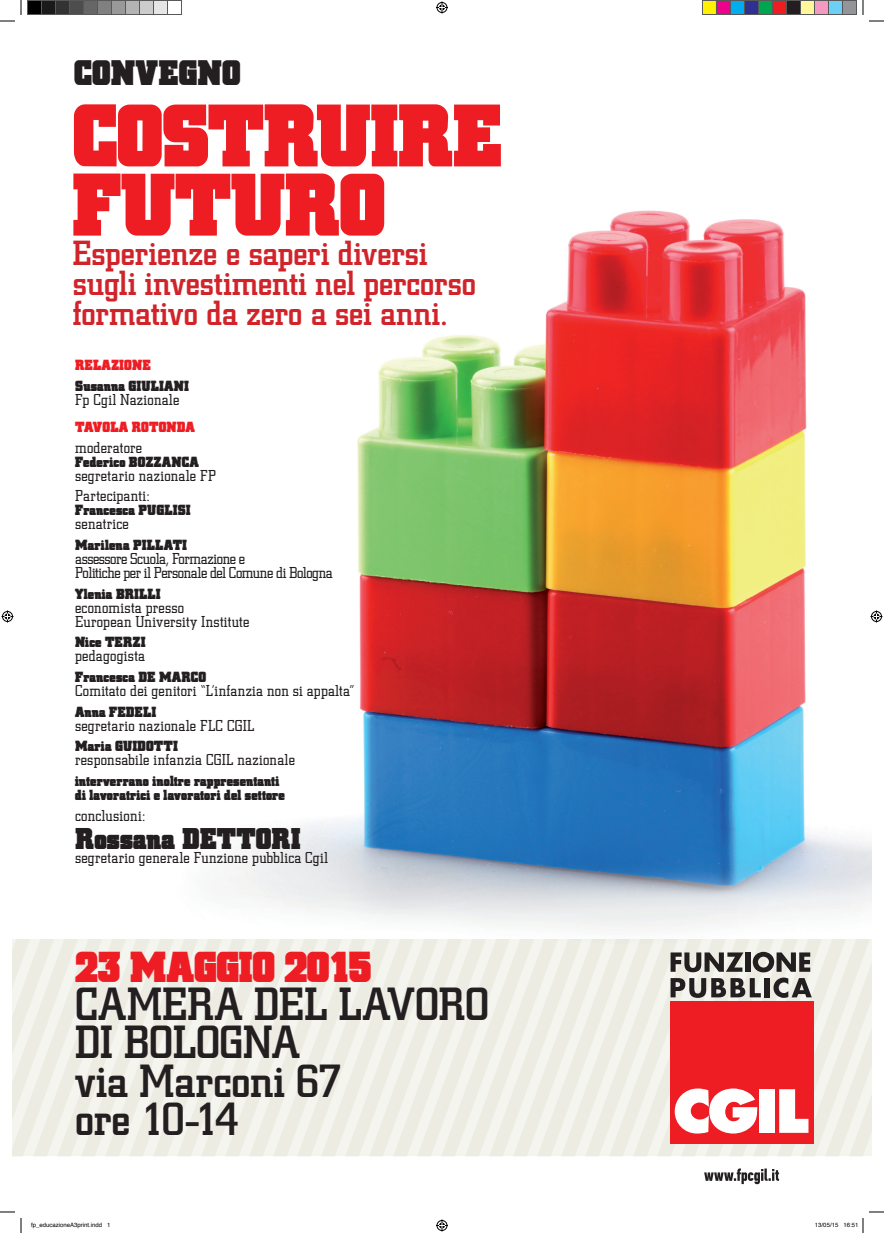
<style>
.page{position:relative;width:884px;height:1233px;background:#fff}
.page>*{position:absolute;margin:0;border:0;box-sizing:border-box;transform-origin:0 0}
.t1{font:95.8px "Blax Slab XXL";letter-spacing:-.015em;color:#ee1d23}
.t2{font:46.8px "Square Slab Med";color:#231f20}
.t3{font:46.8px "Blax Slab XXL";letter-spacing:-.005em;color:#ee1d23}
.t4{font:38.3px "Blax Slab XXL";letter-spacing:.005em;color:#231f20}
.t5{font:35.1px "Square Slab Med";letter-spacing:.005em;color:#d1232a}
.t6{font:32.4px "Blax Slab XXL";letter-spacing:.005em;color:#231f20}
.t7{font:15.9px "Square Slab Lite";letter-spacing:.015em;color:#231f20}
.t8{font:15.9px "Blax Slab XXL";letter-spacing:.01em;color:#231f20}
.t9{font:15.9px "Square Slab Lite";letter-spacing:-.02em;color:#231f20}
.t10{font:15.9px "Square Slab Lite";letter-spacing:-.025em;color:#231f20}
.t11{font:15.9px "Blax Slab XXL";letter-spacing:.005em;color:#ee1d23}
.t12{font:6px "Helvetica";color:#000}
</style>
<div class="page">
<img style="left:208px;top:210px;width:663px;height:720px">
<svg style="left:12px;top:939px;width:29px;height:217px;fill:#edece3"></svg>
<svg style="left:41px;top:939px;width:24px;height:217px;fill:#edece3"></svg>
<svg style="left:65px;top:939px;width:24px;height:217px;fill:#edece3"></svg>
<svg style="left:89px;top:939px;width:48px;height:217px;fill:#edece3"></svg>
<svg style="left:137px;top:939px;width:96px;height:217px;fill:#edece3"></svg>
<svg style="left:233px;top:939px;width:216px;height:217px;fill:#edece3"></svg>
<svg style="left:449px;top:939px;width:24px;height:217px;fill:#edece3"></svg>
<svg style="left:473px;top:939px;width:48px;height:217px;fill:#edece3"></svg>
<svg style="left:521px;top:939px;width:96px;height:217px;fill:#edece3"></svg>
<svg style="left:617px;top:939px;width:24px;height:217px;fill:#edece3"></svg>
<svg style="left:641px;top:939px;width:24px;height:217px;fill:#edece3"></svg>
<svg style="left:665px;top:939px;width:5px;height:217px"></svg>
<svg style="left:704px;top:1168px;width:75px;height:16px"></svg>
<svg style="left:670px;top:939px;width:201px;height:217px"></svg>
<svg style="left:0;top:1211px;width:15px;height:1px"></svg>
<svg style="left:869px;top:1211px;width:15px;height:1px"></svg>
<svg style="left:0;top:0;width:22px;height:22px"></svg>
<svg style="left:20px;top:1218px;width:2px;height:15px"></svg>
<svg style="left:862px;top:0;width:22px;height:22px"></svg>
<svg style="left:436px;top:1px;width:12px;height:12px"></svg>
<svg style="left:436px;top:1219px;width:12px;height:12px"></svg>
<svg style="left:2px;top:610px;width:12px;height:12px"></svg>
<svg style="left:870px;top:610px;width:12px;height:12px"></svg>
<div style="left:28px;top:0;width:13px;height:14px;background:#000"></div>
<div style="left:27px;top:0;width:15px;height:15px;border:1px solid #595959"></div>
<div style="left:42px;top:0;width:14px;height:14px;background:#1a1a1a"></div>
<div style="left:41px;top:0;width:15px;height:15px;border:1px solid #595959"></div>
<div style="left:56px;top:0;width:14px;height:14px;background:#333"></div>
<div style="left:55px;top:0;width:15px;height:15px;border:1px solid #595959"></div>
<div style="left:70px;top:0;width:14px;height:14px;background:#4d4d4d"></div>
<div style="left:69px;top:0;width:15px;height:15px;border:1px solid #595959"></div>
<div style="left:84px;top:0;width:13px;height:14px;background:#666"></div>
<div style="left:83px;top:0;width:15px;height:15px;border:1px solid #595959"></div>
<div style="left:98px;top:0;width:14px;height:14px;background:#808080"></div>
<div style="left:97px;top:0;width:15px;height:15px;border:1px solid #595959"></div>
<div style="left:112px;top:0;width:13px;height:14px;background:#999"></div>
<div style="left:111px;top:0;width:15px;height:15px;border:1px solid #595959"></div>
<div style="left:126px;top:0;width:14px;height:14px;background:#b3b3b3"></div>
<div style="left:125px;top:0;width:15px;height:15px;border:1px solid #595959"></div>
<div style="left:140px;top:0;width:14px;height:14px;background:#ccc"></div>
<div style="left:139px;top:0;width:15px;height:15px;border:1px solid #595959"></div>
<div style="left:154px;top:0;width:13px;height:14px;background:#e6e6e6"></div>
<div style="left:153px;top:0;width:15px;height:15px;border:1px solid #595959"></div>
<div style="left:167px;top:0;width:15px;height:15px;border:1px solid #595959"></div>
<div style="left:702px;top:0;width:14px;height:14px;background:#fff101"></div>
<div style="left:702px;top:0;width:15px;height:15px;border:1px solid #595959"></div>
<div style="left:716px;top:0;width:14px;height:14px;background:#ed028c"></div>
<div style="left:716px;top:0;width:15px;height:15px;border:1px solid #595959"></div>
<div style="left:730px;top:0;width:14px;height:14px;background:#00aeef"></div>
<div style="left:730px;top:0;width:15px;height:15px;border:1px solid #595959"></div>
<div style="left:744px;top:0;width:14px;height:14px;background:#2e3092"></div>
<div style="left:744px;top:0;width:15px;height:15px;border:1px solid #595959"></div>
<div style="left:758px;top:0;width:14px;height:14px;background:#00a54f"></div>
<div style="left:758px;top:0;width:15px;height:15px;border:1px solid #595959"></div>
<div style="left:772px;top:0;width:14px;height:14px;background:#ee1d23"></div>
<div style="left:772px;top:0;width:15px;height:15px;border:1px solid #595959"></div>
<div style="left:786px;top:0;width:14px;height:14px;background:#231f20"></div>
<div style="left:786px;top:0;width:15px;height:15px;border:1px solid #595959"></div>
<div style="left:800px;top:0;width:14px;height:14px;background:#fff79a"></div>
<div style="left:800px;top:0;width:15px;height:15px;border:1px solid #595959"></div>
<div style="left:814px;top:0;width:14px;height:14px;background:#f499c2"></div>
<div style="left:814px;top:0;width:15px;height:15px;border:1px solid #595959"></div>
<div style="left:828px;top:0;width:14px;height:14px;background:#6bcff6"></div>
<div style="left:828px;top:0;width:15px;height:15px;border:1px solid #595959"></div>
<div style="left:842px;top:0;width:14px;height:14px;background:#939598"></div>
<div style="left:842px;top:0;width:15px;height:15px;border:1px solid #595959"></div>
<svg style="left:862px;top:1218px;width:2px;height:15px"></svg>
<p class="t4" style="left:74px;top:53px;width:168px">CONVEGNO</p>
<p class="t1" style="left:73px;top:85px;width:431px">COSTRUIRE</p>
<p class="t1" style="left:73px;top:155px;width:314px">FUTURO</p>
<p class="t5" style="left:73px;top:232px;width:356px">Esperienze e saperi diversi</p>
<p class="t5" style="left:73px;top:261px;width:405px">sugli investimenti nel percorso</p>
<p class="t5" style="left:73px;top:291px;width:377px">formativo da zero a sei anni.</p>
<p class="t11" style="left:75px;top:357px;width:77px">RELAZIONE</p>
<p class="t8" style="left:75px;top:377px;width:115px">Susanna GIULIANI</p>
<p class="t7" style="left:75px;top:389px;width:106px">Fp Cgil Nazionale</p>
<p class="t11" style="left:75px;top:418px;width:121px">TAVOLA ROTONDA</p>
<p class="t7" style="left:75px;top:437px;width:69px">moderatore</p>
<p class="t8" style="left:75px;top:453px;width:125px">Federico BOZZANCA</p>
<p class="t7" style="left:75px;top:465px;width:142px">segretario nazionale FP</p>
<p class="t7" style="left:75px;top:486px;width:77px">Partecipanti:</p>
<p class="t8" style="left:75px;top:502px;width:117px">Francesca PUGLISI</p>
<p class="t7" style="left:75px;top:514px;width:55px">senatrice</p>
<p class="t8" style="left:75px;top:536px;width:113px">Marilena PILLATI</p>
<p class="t10" style="left:75px;top:548px;width:172px">assessore Scuola, Formazione e</p>
<p class="t9" style="left:75px;top:563px;width:259px">Politiche per il Personale del Comune di Bologna</p>
<p class="t8" style="left:75px;top:585px;width:87px">Ylenia BRILLI</p>
<p class="t7" style="left:75px;top:597px;width:110px">economista presso</p>
<p class="t7" style="left:75px;top:611px;width:176px">European University Institute</p>
<p class="t8" style="left:75px;top:634px;width:72px">Nice TERZI</p>
<p class="t7" style="left:75px;top:646px;width:72px">pedagogista</p>
<p class="t8" style="left:75px;top:668px;width:133px">Francesca DE MARCO</p>
<p class="t7" style="left:75px;top:681px;width:281px">Comitato dei genitori “L’infanzia non si appalta”</p>
<p class="t8" style="left:75px;top:703px;width:83px">Anna FEDELI</p>
<p class="t7" style="left:75px;top:715px;width:181px">segretario nazionale FLC CGIL</p>
<p class="t8" style="left:75px;top:738px;width:104px">Maria GUIDOTTI</p>
<p class="t7" style="left:75px;top:750px;width:221px">responsabile infanzia CGIL nazionale</p>
<p class="t8" style="left:75px;top:772px;width:206px">interverrano inoltre rappresentanti</p>
<p class="t8" style="left:75px;top:786px;width:211px">di lavoratrici e lavoratori del settore</p>
<p class="t7" style="left:75px;top:805px;width:72px">conclusioni:</p>
<p class="t6" style="left:75px;top:821px;width:227px">Rossana DETTORI</p>
<p class="t7" style="left:75px;top:847px;width:254px">segretario generale Funzione pubblica Cgil</p>
<p class="t3" style="left:75px;top:942px;width:298px">23 MAGGIO 2015</p>
<p class="t2" style="left:75px;top:975px;width:416px">CAMERA DEL LAVORO</p>
<p class="t2" style="left:75px;top:1013px;width:227px">DI BOLOGNA</p>
<p class="t2" style="left:75px;top:1051px;width:268px">via Marconi 67</p>
<p class="t2" style="left:75px;top:1090px;width:164px">ore 10-14</p>
<p class="t12" style="left:31px;top:1220px;width:81px">fp_educazioneA3print.indd 1</p>
<p class="t12" style="left:815px;top:1220px;width:45px">13/05/15 16:51</p>
</div>
